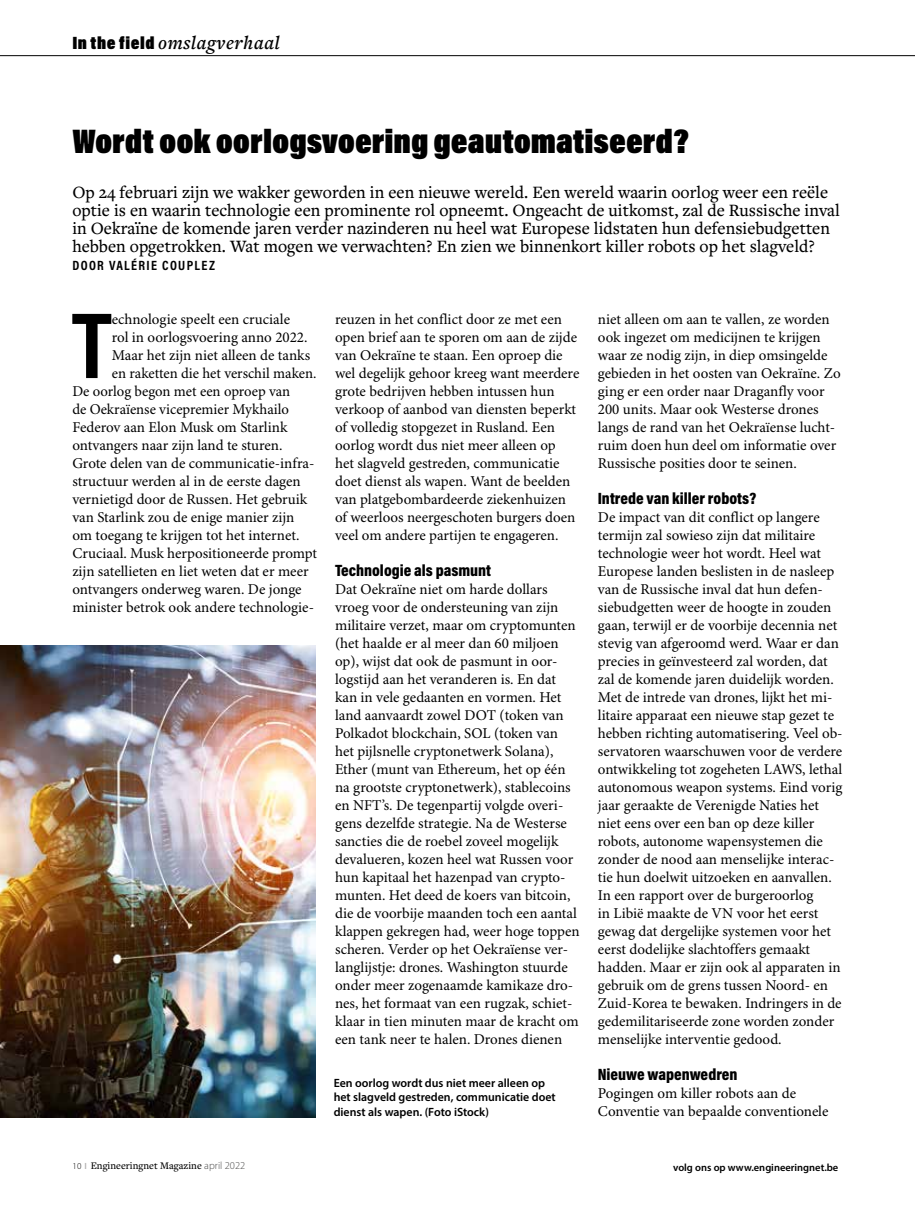
<style>
.page{position:relative;width:915px;height:1212px;background:#fff}
.page>*{position:absolute;margin:0;border:0;box-sizing:border-box;transform-origin:0 0}
.t1{font:700 94.8px "Acumin Pro Cond";color:#000}
.t2{font:900 34.5px "Acumin Pro Cond";color:#000}
.t3{font:italic 600 19.5px "Freight Text Pro";letter-spacing:.03em;color:#000}
.t4{font:500 18px/18px "Freight Text Pro";color:#000}
.t5{font:900 16.5px "Acumin Pro Cond";color:#000}
.t6{font:15px/18px "Minion Pro";color:#000}
.t7{font:700 13.5px "Acumin Pro Cond";letter-spacing:.1em;color:#000}
.t8{font:600 12px/14.4px "Myriad Pro";color:#000}
.t9{font:500 10.5px "Freight Text Pro";color:#000}
.t10{font:600 10.5px "Myriad Pro";color:#000}
.s1{font-family:"Acumin Pro Cond";font-weight:900;font-style:normal;font-size:18px}
.s2{font-family:"Myriad Pro";font-weight:300;font-size:9px}
.s3{font-family:"Myriad Pro";font-weight:600;font-size:9px;color:#b3b2b2}
.s4{font-family:"Myriad Pro";font-weight:300;color:#4a4a49}
</style>
<div class="page">
<hr style="left:0;top:55px;width:914px;height:1px;background:#000">
<img style="left:0;top:645px;width:315px;height:473px">
<h3 class="t3" style="left:72px;top:30px;width:209px"><span class="s1">In the field</span> omslagverhaal</h3>
<h2 class="t2" style="left:72px;top:119px;width:618px">Wordt ook oorlogsvoering geautomatiseerd?</h2>
<p class="t4" style="left:72px;top:183px;width:768px">Op 24 februari zijn we wakker geworden in een nieuwe wereld. Een wereld waarin oorlog weer een reële optie is en waarin technologie een prominente rol opneemt. Ongeacht de uitkomst, zal de Russische inval in Oekraïne de komende jaren verder nazinderen nu heel wat Europese lidstaten hun defensiebudgetten hebben opgetrokken. Wat mogen we verwachten? En zien we binnenkort killer robots op het slagveld?</p>
<p class="t7" style="left:72px;top:256px;width:144px">DOOR VALÉRIE COUPLEZ</p>
<h1 class="t1" style="left:72px;top:283px;width:41px">T</h1>
<p class="t6" style="left:112px;top:311px;width:180px">echnologie speelt een cruciale</p>
<p class="t6" style="left:112px;top:329px;width:197px">rol in oorlogsvoering anno 2022.</p>
<p class="t6" style="left:112px;top:347px;width:200px">Maar het zijn niet alleen de tanks</p>
<p class="t6" style="left:112px;top:365px;width:206px">en raketten die het verschil maken.</p>
<p class="t6" style="left:72px;top:383px;width:219px">De oorlog begon met een oproep van</p>
<p class="t6" style="left:72px;top:401px;width:218px">de Oekraïense vicepremier Mykhailo</p>
<p class="t6" style="left:72px;top:419px;width:216px">Federov aan Elon Musk om Starlink</p>
<p class="t6" style="left:72px;top:437px;width:212px">ontvangers naar zijn land te sturen.</p>
<p class="t6" style="left:72px;top:455px;width:243px">Grote delen van de communicatie-infra-</p>
<p class="t6" style="left:72px;top:473px;width:230px">structuur werden al in de eerste dagen</p>
<p class="t6" style="left:72px;top:491px;width:236px">vernietigd door de Russen. Het gebruik</p>
<p class="t6" style="left:72px;top:509px;width:223px">van Starlink zou de enige manier zijn</p>
<p class="t6" style="left:72px;top:527px;width:228px">om toegang te krijgen tot het internet.</p>
<p class="t6" style="left:72px;top:545px;width:246px">Cruciaal. Musk herpositioneerde prompt</p>
<p class="t6" style="left:72px;top:563px;width:238px">zijn satellieten en liet weten dat er meer</p>
<p class="t6" style="left:72px;top:581px;width:231px">ontvangers onderweg waren. De jonge</p>
<p class="t6" style="left:72px;top:599px;width:243px">minister betrok ook andere technologie-</p>
<p class="t6" style="left:335px;top:311px;width:246px">reuzen in het conflict door ze met een open brief aan te sporen om aan de zijde van Oekraïne te staan. Een oproep die wel degelijk gehoor kreeg want meerdere grote bedrijven hebben intussen hun verkoop of aanbod van diensten beperkt of volledig stopgezet in Rusland. Een oorlog wordt dus niet meer alleen op<br>het slagveld gestreden, communicatie doet dienst als wapen. Want de beelden van platgebombardeerde ziekenhuizen of weerloos neergeschoten burgers doen veel om andere partijen te engageren.</p>
<p class="t5" style="left:335px;top:560px;width:157px">Technologie als pasmunt</p>
<p class="t6" style="left:335px;top:581px;width:246px">Dat Oekraïne niet om harde dollars vroeg voor de ondersteuning van zijn militaire verzet, maar om cryptomunten (het haalde er al meer dan 60 miljoen op), wijst dat ook de pasmunt in oor&shy;logstijd aan het veranderen is. En dat kan in vele gedaanten en vormen. Het land aanvaardt zowel DOT (token van Polkadot blockchain, SOL (token van het pijlsnelle cryptonetwerk Solana), Ether (munt van Ethereum, het op één na grootste cryptonetwerk), stablecoins en NFT’s. De tegenpartij volgde overi&shy;gens dezelfde strategie. Na de Westerse sancties die de roebel zoveel mogelijk devalueren, kozen heel wat Russen voor hun kapitaal het hazenpad van crypto&shy;munten. Het deed de koers van bitcoin, die de voorbije maanden toch een aantal klappen gekregen had, weer hoge toppen scheren. Verder op het Oekraïense ver&shy;langlijstje: drones. Washington stuurde onder meer zogenaamde kamikaze dro&shy;nes, het formaat van een rugzak, schiet&shy;klaar in tien minuten maar de kracht om een tank neer te halen. Drones dienen</p>
<p class="t8" style="left:333px;top:1075px;width:223px">Een oorlog wordt dus niet meer alleen op het slagveld gestreden, communicatie doet dienst als wapen. (Foto iStock)</p>
<p class="t6" style="left:597px;top:311px;width:244px">niet alleen om aan te vallen, ze worden ook ingezet om medicijnen te krijgen waar ze nodig zijn, in diep omsingelde gebieden in het oosten van Oekraïne. Zo ging er een order naar Draganfly voor 200 units. Maar ook Westerse drones langs de rand van het Oekraïense lucht&shy;ruim doen hun deel om informatie over Russische posities door te seinen.</p>
<p class="t5" style="left:597px;top:488px;width:160px">Intrede van killer robots?</p>
<p class="t6" style="left:597px;top:509px;width:246px">De impact van dit conflict op langere termijn zal sowieso zijn dat militaire technologie weer hot wordt. Heel wat Europese landen beslisten in de nasleep van de Russische inval dat hun defen&shy;siebudgetten weer de hoogte in zouden gaan, terwijl er de voorbije decennia net stevig van afgeroomd werd. Waar er dan precies in geïnvesteerd zal worden, dat zal de komende jaren duidelijk worden.<br>Met de intrede van drones, lijkt het mi&shy;litaire apparaat een nieuwe stap gezet te hebben richting automatisering. Veel ob&shy;servatoren waarschuwen voor de verdere ontwikkeling tot zogeheten LAWS, lethal autonomous weapon systems. Eind vorig jaar geraakte de Verenigde Naties het niet eens over een ban op deze killer robots, autonome wapensystemen die zonder de nood aan menselijke interac&shy;tie hun doelwit uitzoeken en aanvallen.<br>In een rapport over de burgeroorlog<br>in Libië maakte de VN voor het eerst gewag dat dergelijke systemen voor het eerst dodelijke slachtoffers gemaakt hadden. Maar er zijn ook al apparaten in gebruik om de grens tussen Noord- en Zuid-Korea te bewaken. Indringers in de gedemilitariseerde zone worden zonder menselijke interventie gedood.</p>
<p class="t5" style="left:597px;top:1064px;width:141px">Nieuwe wapenwedren</p>
<p class="t6" style="left:597px;top:1085px;width:232px">Pogingen om killer robots aan de<br>Conventie van bepaalde conventionele</p>
<p class="t9" style="left:72px;top:1158px;width:174px"><span class="s2">10</span> <span class="s3">I</span> Engineeringnet Magazine <span class="s4">april 2022</span></p>
<p class="t10" style="left:673px;top:1161px;width:167px">volg ons op www.engineeringnet.be</p>
</div>
